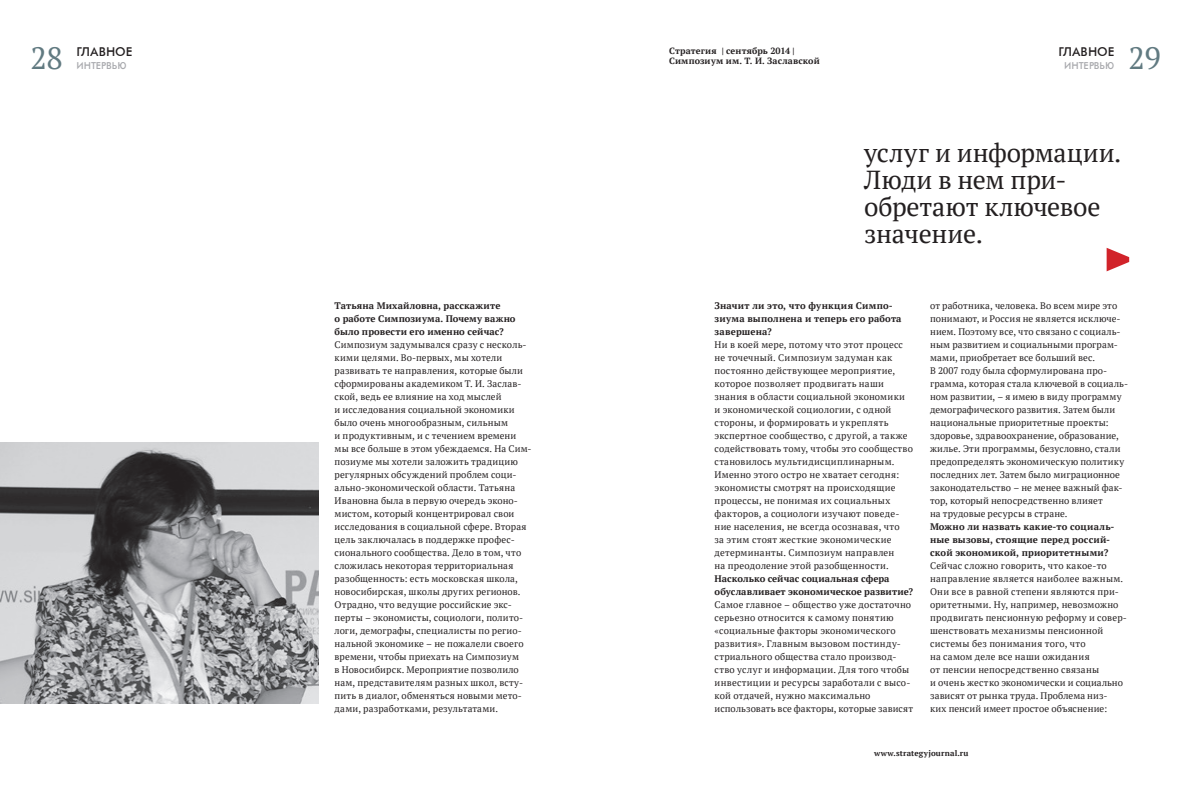
<style>
.page{position:relative;width:1191px;height:794px;background:#fff}
.page>*{position:absolute;margin:0;border:0;box-sizing:border-box;transform-origin:0 0}
.t1{font:30.7px "PT Serif";color:#617a81}
.t2{font:26px/27px "PT Serif";letter-spacing:-.005em;color:#231f20}
.t3{font:14px "Futura";color:#231f20}
.t4{font:11px "Futura";letter-spacing:.015em;color:#a8a9ad}
.t5{font:9.5px/13px "PT Serif";letter-spacing:.015em;color:#231f20}
.t6{font:700 9.5px/13px "PT Serif";letter-spacing:.01em;color:#231f20}
.t7{font:700 9px "PT Serif";letter-spacing:.015em;color:#231f20}
.t8{font:700 8px "PT Serif";letter-spacing:.025em;color:#231f20}
</style>
<div class="page">
<img style="left:0;top:442px;width:318px;height:261px">
<svg style="left:1106px;top:248px;width:23px;height:23px"></svg>
<h3 class="t3" style="left:76px;top:45px;width:58px">ГЛАВНОЕ</h3>
<p class="t4" style="left:76px;top:60px;width:52px">ИНТЕРВЬЮ</p>
<h3 class="t3" style="left:1058px;top:45px;width:58px">ГЛАВНОЕ</h3>
<p class="t4" style="left:1064px;top:60px;width:52px">ИНТЕРВЬЮ</p>
<p class="t7" style="left:669px;top:45px;width:127px">Стратегия | сентябрь 2014 |</p>
<h1 class="t1" style="left:31px;top:38px;width:34px">28</h1>
<p class="t7" style="left:669px;top:55px;width:152px">Симпозиум им. Т. И. Заславской</p>
<h1 class="t1" style="left:1128px;top:38px;width:34px">29</h1>
<p class="t6" style="left:334px;top:299px;width:182px">Татьяна Михайловна, расскажите<br>о работе Симпозиума. Почему важно было провести его именно сейчас?</p>
<p class="t5" style="left:334px;top:338px;width:198px">Симпозиум задумывался сразу с несколь&shy;кими целями. Во-первых, мы хотели развивать те направления, которые были сформированы академиком Т. И. Заслав&shy;ской, ведь ее влияние на ход мыслей<br>и исследования социальной экономики было очень многообразным, сильным<br>и продуктивным, и с течением времени мы все больше в этом убеждаемся. На Сим&shy;позиуме мы хотели заложить традицию регулярных обсуждений проблем соци&shy;ально-экономической области. Татьяна Ивановна была в первую очередь эконо&shy;мистом, который концентрировал свои исследования в социальной сфере. Вторая цель заключалась в поддержке профес&shy;сионального сообщества. Дело в том, что сложилась некоторая территориальная разобщенность: есть московская школа, новосибирская, школы других регионов.<br>Отрадно, что ведущие российские экс&shy;перты – экономисты, социологи, полито&shy;логи, демографы, специалисты по регио&shy;нальной экономике – не пожалели своего времени, чтобы приехать на Симпозиум<br>в Новосибирск. Мероприятие позволило нам, представителям разных школ, всту&shy;пить в диалог, обменяться новыми мето&shy;дами, разработками, результатами.</p>
<h2 class="t2" style="left:864px;top:139px;width:259px">услуг и информации.<br>Люди в нем при&shy;обретают ключевое значение.</h2>
<p class="t6" style="left:714px;top:299px;width:188px">Значит ли это, что функция Симпо&shy;зиума выполнена и теперь его работа завершена?</p>
<p class="t5" style="left:714px;top:338px;width:200px">Ни в коей мере, потому что этот процесс не точечный. Симпозиум задуман как постоянно действующее мероприятие, которое позволяет продвигать наши знания в области социальной экономики и экономической социологии, с одной стороны, и формировать и укреплять экспертное сообщество, с другой, а также содействовать тому, чтобы это сообщество становилось мультидисциплинарным.<br>Именно этого остро не хватает сегодня: экономисты смотрят на происходящие процессы, не понимая их социальных факторов, а социологи изучают поведе&shy;ние населения, не всегда осознавая, что<br>за этим стоят жесткие экономические детерминанты. Симпозиум направлен<br>на преодоление этой разобщенности.</p>
<p class="t6" style="left:714px;top:572px;width:200px">Насколько сейчас социальная сфера обуславливает экономическое развитие?</p>
<p class="t5" style="left:714px;top:598px;width:200px">Самое главное – общество уже достаточно серьезно относится к самому понятию «социальные факторы экономического развития». Главным вызовом постинду&shy;стриального общества стало производ&shy;ство услуг и информации. Для того чтобы инвестиции и ресурсы заработали с высо&shy;кой отдачей, нужно максимально использовать все факторы, которые зависят</p>
<p class="t5" style="left:930px;top:299px;width:199px">от работника, человека. Во всем мире это понимают, и Россия не является исключе&shy;нием. Поэтому все, что связано с социаль&shy;ным развитием и социальными програм&shy;мами, приобретает все больший вес.<br>В 2007 году была сформулирована про&shy;грамма, которая стала ключевой в социаль&shy;ном развитии, – я имею в виду программу демографического развития. Затем были национальные приоритетные проекты: здоровье, здравоохранение, образование, жилье. Эти программы, безусловно, стали предопределять экономическую политику последних лет. Затем было миграционное законодательство – не менее важный фак&shy;тор, который непосредственно влияет<br>на трудовые ресурсы в стране.</p>
<p class="t6" style="left:930px;top:520px;width:186px">Можно ли назвать какие-то социаль&shy;ные вызовы, стоящие перед россий&shy;ской экономикой, приоритетными?</p>
<p class="t5" style="left:930px;top:559px;width:198px">Сейчас сложно говорить, что какое-то направление является наиболее важным.<br>Они все в равной степени являются при&shy;оритетными. Ну, например, невозможно продвигать пенсионную реформу и совер&shy;шенствовать механизмы пенсионной системы без понимания того, что<br>на самом деле все наши ожидания<br>от пенсии непосредственно связаны<br>и очень жестко экономически и социально зависят от рынка труда. Проблема низ-<br>ких пенсий имеет простое объяснение:</p>
<p class="t8" style="left:874px;top:747px;width:96px">www.strategyjournal.ru</p>
</div>
